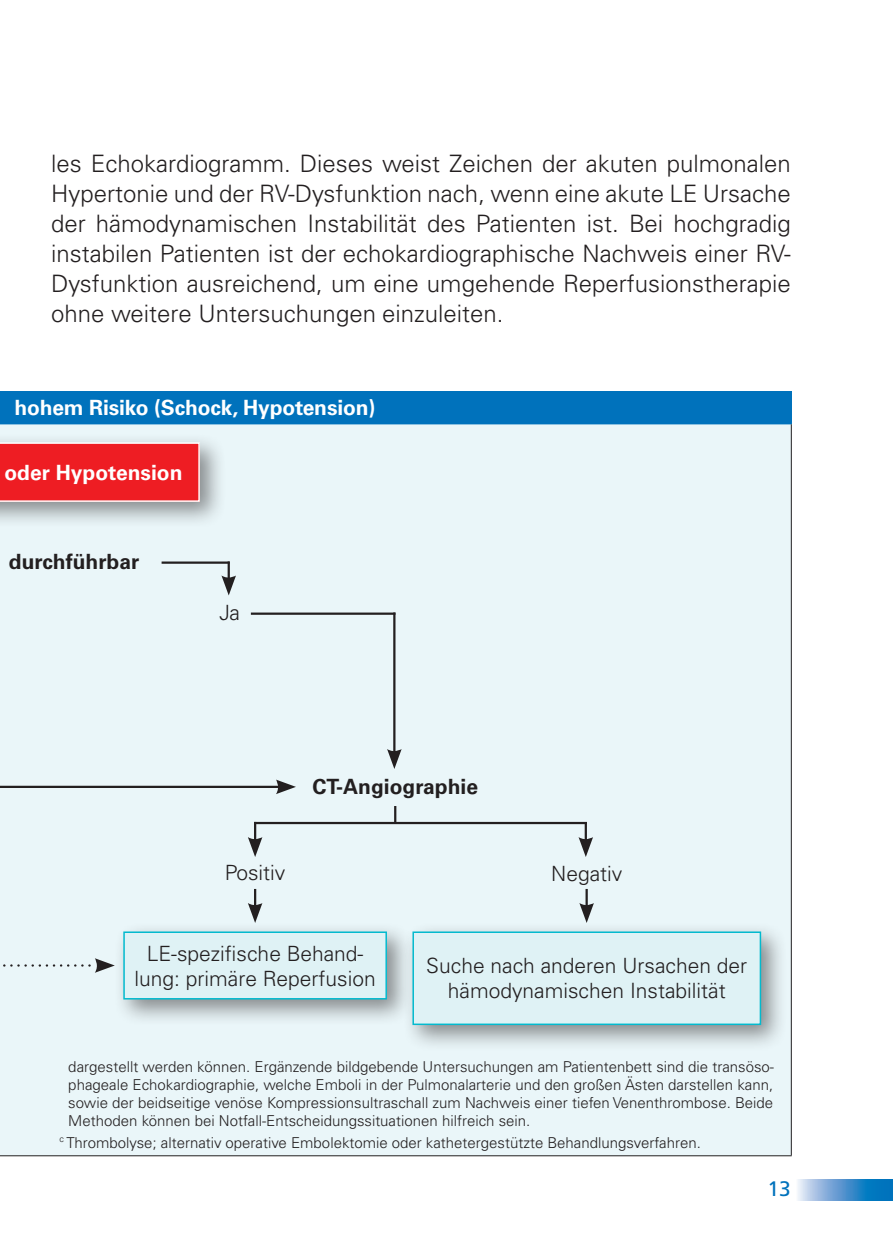
<style>
.page{position:relative;width:893px;height:1259px;background:#fff}
.page>*{position:absolute;margin:0;border:0;box-sizing:border-box;transform-origin:0 0}
.t1{font:300 24px/30px "Univers LT Pro 45";color:#231f20;text-align:justify}
.t2{font:300 21px/25.2px "Univers LT Pro 45";color:#231f20;text-align:center}
.t3{font:700 21px "Univers LT Pro 65";letter-spacing:-.005em;color:#fff}
.t4{font:700 21px "Univers LT Pro 65";color:#231f20}
.t5{font:21px "Frutiger LT Pro";color:#0072bc}
.t6{font:300 15px/18px "Univers LT Pro 45";color:#231f20;text-align:justify}
.t7{font:300 9px "Univers LT Pro 45";color:#231f20}
</style>
<div class="page">
<svg style="left:798px;top:1179px;width:95px;height:21px;background:#569bd1"></svg>
<div style="left:0;top:392px;width:791px;height:32px;background:#0072bc"></div>
<div style="left:0;top:424px;width:791px;height:731px;background:#eaf6f9"></div>
<hr style="left:791px;top:392px;width:1px;height:31px;background:#0072bc">
<hr style="left:0;top:423px;width:792px;height:1px;background:#0072bc">
<hr style="left:0;top:391px;width:792px;height:1px;background:#0072bc">
<hr style="left:791px;top:424px;width:1px;height:731px;background:#231f20">
<hr style="left:0;top:1155px;width:792px;height:1px;background:#231f20">
<svg style="left:248px;top:823px;width:14px;height:34px"></svg>
<hr style="left:0;top:785px;width:281px;height:3px;background:#231f20">
<svg style="left:276px;top:779px;width:20px;height:15px"></svg>
<div style="left:0;top:433px;width:226px;height:96px;background:#231f20;opacity:.5"></div>
<svg style="left:0;top:442px;width:200px;height:60px;background:#ee2b30"></svg>
<hr style="left:163px;top:561px;width:65px;height:3px;background:#231f20">
<svg style="left:221px;top:562px;width:15px;height:33px"></svg>
<hr style="left:255px;top:822px;width:331px;height:2px;background:#231f20">
<hr style="left:393px;top:613px;width:2px;height:140px;background:#231f20">
<svg style="left:387px;top:749px;width:15px;height:20px"></svg>
<svg style="left:3px;top:958px;width:111px;height:14px"></svg>
<svg style="left:394px;top:807px;width:2px;height:15px"></svg>
<svg style="left:578px;top:824px;width:15px;height:33px"></svg>
<div style="left:403px;top:922px;width:384px;height:129px;background:#231f20;opacity:.5"></div>
<div style="left:413px;top:932px;width:347px;height:92px;background:#dff2f5"></div>
<div style="left:412px;top:931px;width:349px;height:94px;border:2px solid #03bace"></div>
<div style="left:114px;top:922px;width:300px;height:104px;background:#231f20;opacity:.5"></div>
<div style="left:124px;top:932px;width:262px;height:66px;background:#dff2f5"></div>
<div style="left:123px;top:931px;width:264px;height:68px;border:2px solid #03bace"></div>
<hr style="left:585px;top:890px;width:3px;height:17px;background:#231f20">
<svg style="left:579px;top:903px;width:15px;height:20px"></svg>
<svg style="left:248px;top:890px;width:14px;height:33px"></svg>
<hr style="left:252px;top:612px;width:142px;height:3px;background:#231f20">
<p class="t1" style="left:51px;top:149px;width:741px">les Echokardiogramm. Dieses weist Zeichen der akuten pulmonalen Hypertonie und der RV-Dysfunktion nach, wenn eine akute LE Ursache der hämodynamischen Instabilität des Patienten ist. Bei hochgradig instabilen Patienten ist der echokardiographische Nachweis einer RV-Dysfunktion ausreichend, um eine umgehende Reperfusionstherapie ohne weitere Untersuchungen einzuleiten.</p>
<h2 class="t3" style="left:14px;top:395px;width:363px">hohem Risiko (Schock, Hypotension)</h2>
<h2 class="t3" style="left:4px;top:460px;width:180px">oder Hypotension</h2>
<h2 class="t4" style="left:9px;top:549px;width:132px">durchführbar</h2>
<h2 class="t2" style="left:219px;top:600px;width:22px">Ja</h2>
<h2 class="t2" style="left:225px;top:859px;width:62px">Positiv</h2>
<h2 class="t4" style="left:312px;top:774px;width:167px">CT-Angiographie</h2>
<h2 class="t2" style="left:551px;top:860px;width:73px">Negativ</h2>
<h2 class="t2" style="left:135px;top:940px;width:243px">LE-spezifische Behand&shy;lung: primäre Reperfusion</h2>
<h2 class="t2" style="left:426px;top:953px;width:322px">Suche nach anderen Ursachen der hämodynamischen Instabilität</h2>
<p class="t6" style="left:68px;top:1057px;width:707px">dargestellt werden können. Ergänzende bildgebende Untersuchungen am Patientenbett sind die transöso&shy;phageale Echokardiographie, welche Emboli in der Pulmonalarterie und den großen Ästen darstellen kann, sowie der beidseitige venöse Kompressionsultraschall zum Nachweis einer tiefen Venenthrombose. Beide Methoden können bei Notfall-Entscheidungssituationen hilfreich sein.</p>
<p class="t7" style="left:60px;top:1133px;width:6px">c</p>
<p class="t6" style="left:66px;top:1134px;width:636px">Thrombolyse; alternativ operative Embolektomie oder kathetergestützte Behandlungsverfahren.</p>
<h2 class="t5" style="left:768px;top:1176px;width:25px">13</h2>
</div>
